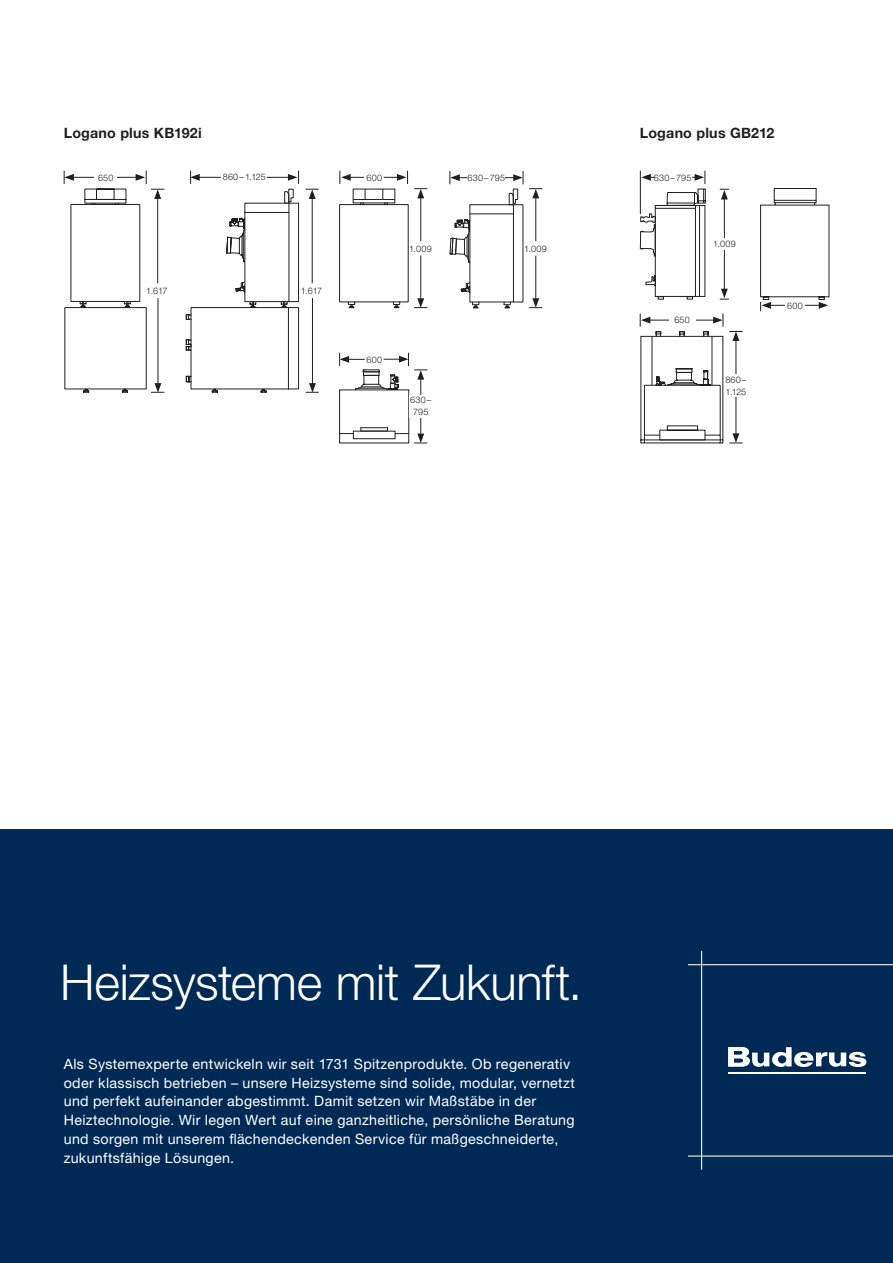
<style>
.page{position:relative;width:893px;height:1263px;background:#fff}
.page>*{position:absolute;margin:0;border:0;box-sizing:border-box;transform-origin:0 0}
.t1{font:300 49.5px "Helvetica Neue LT Pro";letter-spacing:-.01em;color:#fff}
.t2{font:14.25px/18.8px "Helvetica Neue LT Pro";letter-spacing:.02em;color:#fff}
.t3{font:700 14.25px "Helvetica Neue LT Pro";letter-spacing:.015em;color:#231f20}
.t4{font:300 9px/12px "Helvetica Neue LT Pro";letter-spacing:.025em;color:#231f20;text-align:center}
</style>
<div class="page">
<div style="left:0;top:829px;width:893px;height:434px;background:#002a56"></div>
<hr style="left:724px;top:248px;width:1px;height:43px;background:#231f20">
<svg style="left:720px;top:289px;width:9px;height:11px"></svg>
<hr style="left:724px;top:197px;width:1px;height:43px;background:#231f20">
<svg style="left:720px;top:189px;width:9px;height:10px"></svg>
<div style="left:713px;top:238px;width:23px;height:12px;background:#fff"></div>
<svg style="left:760px;top:188px;width:70px;height:123px"></svg>
<div style="left:785px;top:301px;width:19px;height:8px;background:#fff"></div>
<svg style="left:348px;top:302px;width:7px;height:6px"></svg>
<div style="left:339px;top:204px;width:70px;height:98px;border:1px solid #231f20"></div>
<svg style="left:393px;top:301px;width:7px;height:7px"></svg>
<hr style="left:353px;top:199px;width:42px;height:1px;background:#231f20">
<svg style="left:339px;top:171px;width:27px;height:34px"></svg>
<svg style="left:382px;top:171px;width:26px;height:34px"></svg>
<hr style="left:420px;top:256px;width:1px;height:45px;background:#231f20">
<svg style="left:414px;top:298px;width:13px;height:10px"></svg>
<hr style="left:420px;top:196px;width:1px;height:45px;background:#231f20">
<svg style="left:414px;top:188px;width:13px;height:10px"></svg>
<hr style="left:535px;top:256px;width:1px;height:45px;background:#231f20">
<svg style="left:529px;top:298px;width:13px;height:10px"></svg>
<hr style="left:535px;top:196px;width:1px;height:45px;background:#231f20">
<div style="left:339px;top:389px;width:70px;height:54px;border:1px solid #231f20"></div>
<div style="left:353px;top:431px;width:42px;height:8px;border:1px solid #231f20"></div>
<div style="left:360px;top:427px;width:28px;height:4px;border:1px solid #231f20"></div>
<svg style="left:339px;top:433px;width:14px;height:1px"></svg>
<svg style="left:395px;top:412px;width:32px;height:32px"></svg>
<svg style="left:339px;top:353px;width:88px;height:48px"></svg>
<div style="left:409px;top:395px;width:23px;height:23px;background:#fff"></div>
<hr style="left:470px;top:214px;width:43px;height:1px;background:#231f20">
<hr style="left:513px;top:205px;width:1px;height:97px;background:#231f20">
<svg style="left:472px;top:301px;width:8px;height:8px"></svg>
<svg style="left:503px;top:301px;width:8px;height:8px"></svg>
<hr style="left:457px;top:177px;width:59px;height:1px;background:#231f20">
<svg style="left:449px;top:171px;width:22px;height:123px"></svg>
<svg style="left:508px;top:171px;width:34px;height:34px"></svg>
<div style="left:467px;top:167px;width:38px;height:23px;background:#fff"></div>
<svg style="left:640px;top:171px;width:66px;height:129px"></svg>
<div style="left:654px;top:172px;width:38px;height:11px;background:#fff"></div>
<svg style="left:640px;top:313px;width:103px;height:131px"></svg>
<div style="left:724px;top:374px;width:23px;height:23px;background:#fff"></div>
<svg style="left:122px;top:389px;width:6px;height:4px"></svg>
<svg style="left:83px;top:389px;width:6px;height:4px"></svg>
<svg style="left:186px;top:170px;width:113px;height:223px"></svg>
<div style="left:223px;top:174px;width:43px;height:6px;background:#fff"></div>
<hr style="left:312px;top:197px;width:1px;height:86px;background:#231f20">
<svg style="left:306px;top:189px;width:13px;height:10px"></svg>
<hr style="left:312px;top:298px;width:1px;height:87px;background:#231f20">
<svg style="left:306px;top:383px;width:13px;height:10px"></svg>
<svg style="left:64px;top:171px;width:100px;height:137px"></svg>
<hr style="left:158px;top:298px;width:1px;height:87px;background:#231f20">
<svg style="left:151px;top:383px;width:13px;height:10px"></svg>
<hr style="left:688px;top:964px;width:205px;height:1px;background:#fff">
<hr style="left:688px;top:1155px;width:205px;height:1px;background:#fff">
<hr style="left:701px;top:951px;width:1px;height:219px;background:#fff">
<hr style="left:728px;top:1072px;width:138px;height:2px;background:#fff">
<svg style="left:728px;top:1047px;width:138px;height:20px"></svg>
<p class="t3" style="left:64px;top:124px;width:140px">Logano plus KB192i</p>
<p class="t3" style="left:640px;top:124px;width:136px">Logano plus GB212</p>
<p class="t4" style="left:98px;top:171px;width:17px">650</p>
<p class="t4" style="left:223px;top:171px;width:45px">860–1.125</p>
<p class="t4" style="left:366px;top:171px;width:17px">600</p>
<p class="t4" style="left:468px;top:172px;width:39px">630–795</p>
<p class="t4" style="left:654px;top:171px;width:39px">630–795</p>
<p class="t4" style="left:146px;top:285px;width:23px">1.617</p>
<p class="t4" style="left:301px;top:285px;width:23px">1.617</p>
<p class="t4" style="left:409px;top:242px;width:24px">1.009</p>
<p class="t4" style="left:524px;top:242px;width:24px">1.009</p>
<p class="t4" style="left:366px;top:353px;width:17px">600</p>
<p class="t4" style="left:410px;top:394px;width:23px">630–<br>795</p>
<p class="t4" style="left:713px;top:238px;width:24px">1.009</p>
<p class="t4" style="left:674px;top:314px;width:17px">650</p>
<p class="t4" style="left:725px;top:373px;width:23px;text-align:left">860–<br>1.125</p>
<p class="t4" style="left:787px;top:299px;width:17px">600</p>
<h1 class="t1" style="left:60px;top:952px;width:524px">Heizsysteme mit Zukunft.</h1>
<p class="t2" style="left:64px;top:1054px;width:513px">Als Systemexperte entwickeln wir seit 1731 Spitzenprodukte. Ob regenerativ oder klassisch betrieben – unsere Heizsysteme sind solide, modular, vernetzt und perfekt aufeinander abgestimmt. Damit setzen wir Maßstäbe in der Heiztechnologie. Wir legen Wert auf eine ganzheitliche, persönliche Beratung und sorgen mit unserem flächendeckenden Service für maßgeschneiderte, zukunftsfähige Lösungen.</p>
</div>
